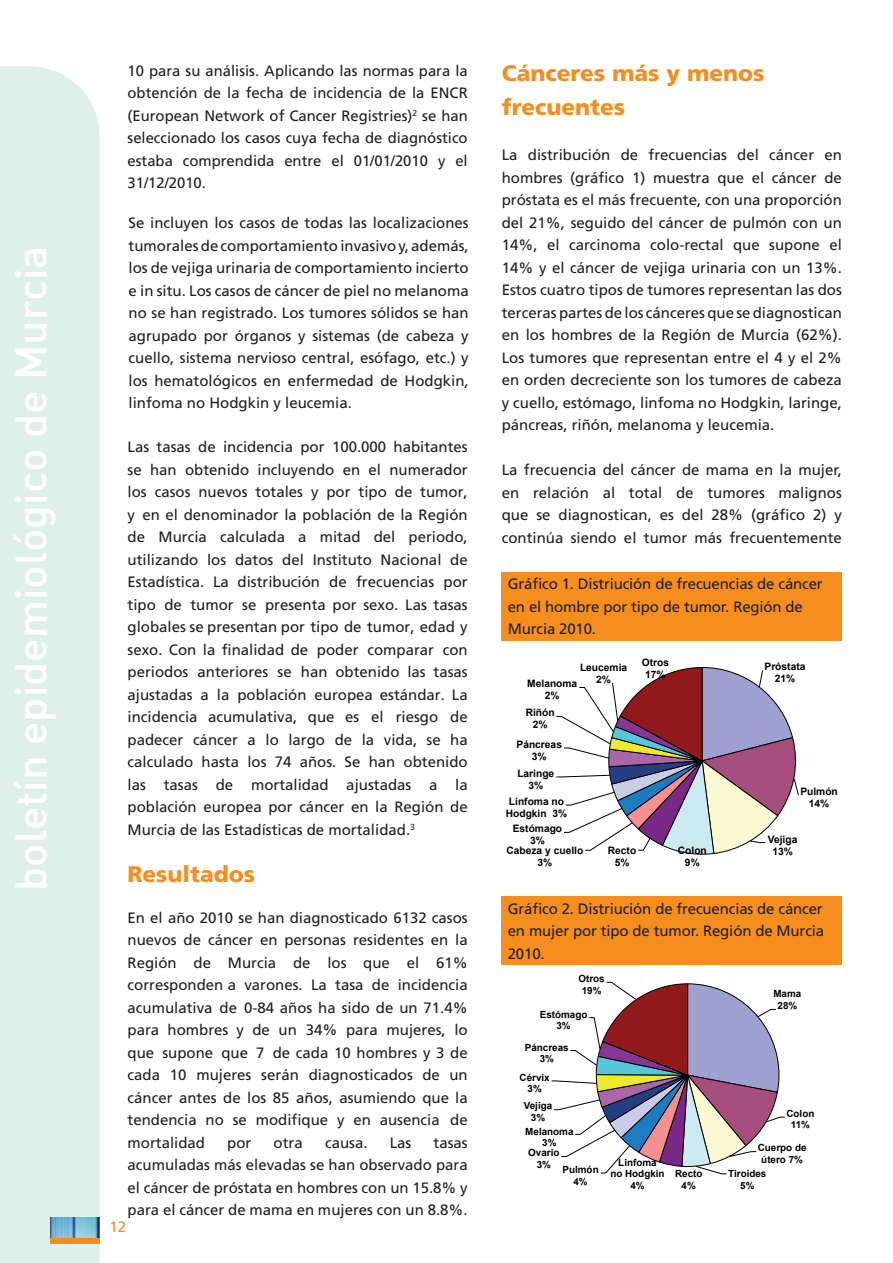
<style>
.page{position:relative;width:893px;height:1263px;background:#fff}
.page>*{position:absolute;margin:0;border:0;box-sizing:border-box;transform-origin:0 0}
.t1{font:500 43.5px "DIN Alternate";color:#fff}
.t2{font:900 22.5px/33.8px "Frutiger LT Std";color:#f68e1e}
.t3{font:15px/22.5px "Frutiger LT Std";color:#231f20;text-align:justify}
.t4{font:15px "Frutiger LT Std";color:#f68e1e}
.t5{font:700 10.2px/12px "Arial";color:#000001;text-align:center}
.t6{font:700 9.9px/11.6px "Arial";color:#000001;text-align:center}
</style>
<div class="page">
<div style="left:0;top:66px;width:100px;height:1197px;background:#dff0eb"></div>
<img style="left:50px;top:1217px;width:50px;height:21px">
<div style="left:50px;top:1238px;width:50px;height:5px;background:#f68e1e"></div>
<div style="left:502px;top:572px;width:340px;height:68px;background:#f68e1e"></div>
<svg style="left:556px;top:667px;width:243px;height:188px"></svg>
<div style="left:502px;top:896px;width:340px;height:69px;background:#f68e1e"></div>
<svg style="left:551px;top:981px;width:234px;height:194px"></svg>
<h1 class="t1" style="left:3px;top:891px;width:647px;rotate:-90deg">boletín epidemiológico de Murcia</h1>
<p class="t3" style="left:128px;top:59px;width:342px">10 para su análisis. Aplicando las normas para la obtención de la fecha de incidencia de la ENCR (European Network of Cancer Registries)<sup>2</sup> se han seleccionado los casos cuya fecha de diagnóstico estaba comprendida entre el 01/01/2010 y el 31/12/2010.</p>
<p class="t3" style="left:129px;top:212px;width:342px">Se incluyen los casos de todas las localizaciones tumorales de comportamiento invasivo y, además, los de vejiga urinaria de comportamiento incierto e in situ. Los casos de cáncer de piel no melanoma no se han registrado. Los tumores sólidos se han agrupado por órganos y sistemas (de cabeza y cuello, sistema nervioso central, esófago, etc.) y los hematológicos en enfermedad de Hodgkin, linfoma no Hodgkin y leucemia.</p>
<p class="t3" style="left:128px;top:436px;width:342px">Las tasas de incidencia por 100.000 habitantes se han obtenido incluyendo en el numerador los casos nuevos totales y por tipo de tumor, y en el denominador la población de la Región de Murcia calculada a mitad del periodo, utilizando los datos del Instituto Nacional de Estadística. La distribución de frecuencias por tipo de tumor se presenta por sexo. Las tasas globales se presentan por tipo de tumor, edad y sexo. Con la finalidad de poder comparar con periodos anteriores se han obtenido las tasas ajustadas a la población europea estándar. La incidencia acumulativa, que es el riesgo de padecer cáncer a lo largo de la vida, se ha calculado hasta los 74 años. Se han obtenido las tasas de mortalidad ajustadas a la población europea por cáncer en la Región de Murcia de las Estadísticas de mortalidad.<sup>3</sup></p>
<h2 class="t2" style="left:128px;top:857px;width:129px">Resultados</h2>
<p class="t3" style="left:128px;top:906px;width:342px">En el año 2010 se han diagnosticado 6132 casos nuevos de cáncer en personas residentes en la Región de Murcia de los que el 61% corresponden a varones. La tasa de incidencia acumulativa de 0-84 años ha sido de un 71.4% para hombres y de un 34% para mujeres, lo que supone que 7 de cada 10 hombres y 3 de cada 10 mujeres serán diagnosticados de un cáncer antes de los 85 años, asumiendo que la tendencia no se modifique y en ausencia de mortalidad</p>
<p class="t3" style="left:227px;top:1131px;width:26px">por</p>
<p class="t3" style="left:274px;top:1131px;width:31px">otra</p>
<p class="t3" style="left:325px;top:1131px;width:44px">causa.</p>
<p class="t3" style="left:390px;top:1131px;width:23px">Las</p>
<p class="t3" style="left:128px;top:1131px;width:342px;text-indent:306px">tasas acumuladas más elevadas se han observado para el cáncer de próstata en hombres con un 15.8% y para el cáncer de mama en mujeres con un 8.8%.</p>
<p class="t4" style="left:109px;top:1218px;width:18px">12</p>
<h2 class="t2" style="left:502px;top:56px;width:264px">Cánceres más y menos frecuentes</h2>
<p class="t3" style="left:502px;top:144px;width:342px">La distribución de frecuencias del cáncer en hombres (gráfico 1) muestra que el cáncer de próstata es el más frecuente, con una proporción del 21%, seguido del cáncer de pulmón con un 14%, el carcinoma colo-rectal que supone el 14% y el cáncer de vejiga urinaria con un 13%.<br>Estos cuatro tipos de tumores representan las dos terceras partes de los cánceres que se diagnostican en los hombres de la Región de Murcia (62%).<br>Los tumores que representan entre el 4 y el 2% en orden decreciente son los tumores de cabeza y cuello, estómago, linfoma no Hodgkin, laringe, páncreas, riñón, melanoma y leucemia.</p>
<p class="t3" style="left:502px;top:459px;width:342px">La frecuencia del cáncer de mama en la mujer, en relación al total de tumores malignos que se diagnostican, es del 28% (gráfico 2) y continúa siendo el tumor más frecuentemente</p>
<p class="t3" style="left:508px;top:573px;width:316px;text-align:left">Gráfico 1. Distriución de frecuencias de cáncer en el hombre por tipo de tumor. Región de<br>Murcia 2010.</p>
<p class="t5" style="left:764px;top:661px;width:42px">Próstata<br>21%</p>
<p class="t5" style="left:580px;top:661px;width:49px">Leucemia<br>2%</p>
<p class="t5" style="left:642px;top:657px;width:29px">Otros<br>17%</p>
<p class="t5" style="left:527px;top:678px;width:52px">Melanoma<br>2%</p>
<p class="t5" style="left:526px;top:707px;width:30px">Riñón<br>2%</p>
<p class="t5" style="left:516px;top:739px;width:47px">Páncreas<br>3%</p>
<p class="t5" style="left:517px;top:768px;width:38px">Laringe<br>3%</p>
<p class="t5" style="left:506px;top:796px;width:63px">Linfoma no<br>Hodgkin 3%</p>
<p class="t5" style="left:513px;top:823px;width:51px">Estómago<br>3%</p>
<p class="t5" style="left:506px;top:844px;width:78px">Cabeza y cuello<br>3%</p>
<p class="t5" style="left:608px;top:844px;width:30px">Recto<br>5%</p>
<p class="t5" style="left:800px;top:786px;width:39px">Pulmón<br>14%</p>
<p class="t5" style="left:768px;top:833px;width:31px">Vejiga</p>
<p class="t5" style="left:678px;top:844px;width:30px">Colon</p>
<p class="t5" style="left:772px;top:845px;width:22px">13%</p>
<p class="t5" style="left:685px;top:856px;width:16px">9%</p>
<p class="t3" style="left:508px;top:897px;width:318px">Gráfico 2. Distriución de frecuencias de cáncer en mujer por tipo de tumor. Región de Murcia 2010.</p>
<p class="t6" style="left:773px;top:988px;width:29px">Mama<br>28%</p>
<p class="t6" style="left:578px;top:973px;width:28px">Otros<br>19%</p>
<p class="t6" style="left:540px;top:1009px;width:49px">Estómago<br>3%</p>
<p class="t6" style="left:525px;top:1042px;width:45px">Páncreas<br>3%</p>
<p class="t6" style="left:520px;top:1072px;width:32px">Cérvix<br>3%</p>
<p class="t6" style="left:524px;top:1100px;width:30px">Vejiga<br>3%</p>
<p class="t6" style="left:525px;top:1125px;width:50px">Melanoma<br>3%</p>
<p class="t6" style="left:528px;top:1147px;width:33px">Ovario<br>3%</p>
<p class="t6" style="left:562px;top:1164px;width:38px">Pulmón<br>4%</p>
<p class="t6" style="left:610px;top:1156px;width:56px">Linfoma<br>no Hodgkin<br>4%</p>
<p class="t6" style="left:675px;top:1168px;width:29px">Recto<br>4%</p>
<p class="t6" style="left:786px;top:1108px;width:29px">Colon<br>11%</p>
<p class="t6" style="left:758px;top:1142px;width:50px">Cuerpo de útero 7%</p>
<p class="t6" style="left:728px;top:1168px;width:40px">Tiroides<br>5%</p>
</div>
